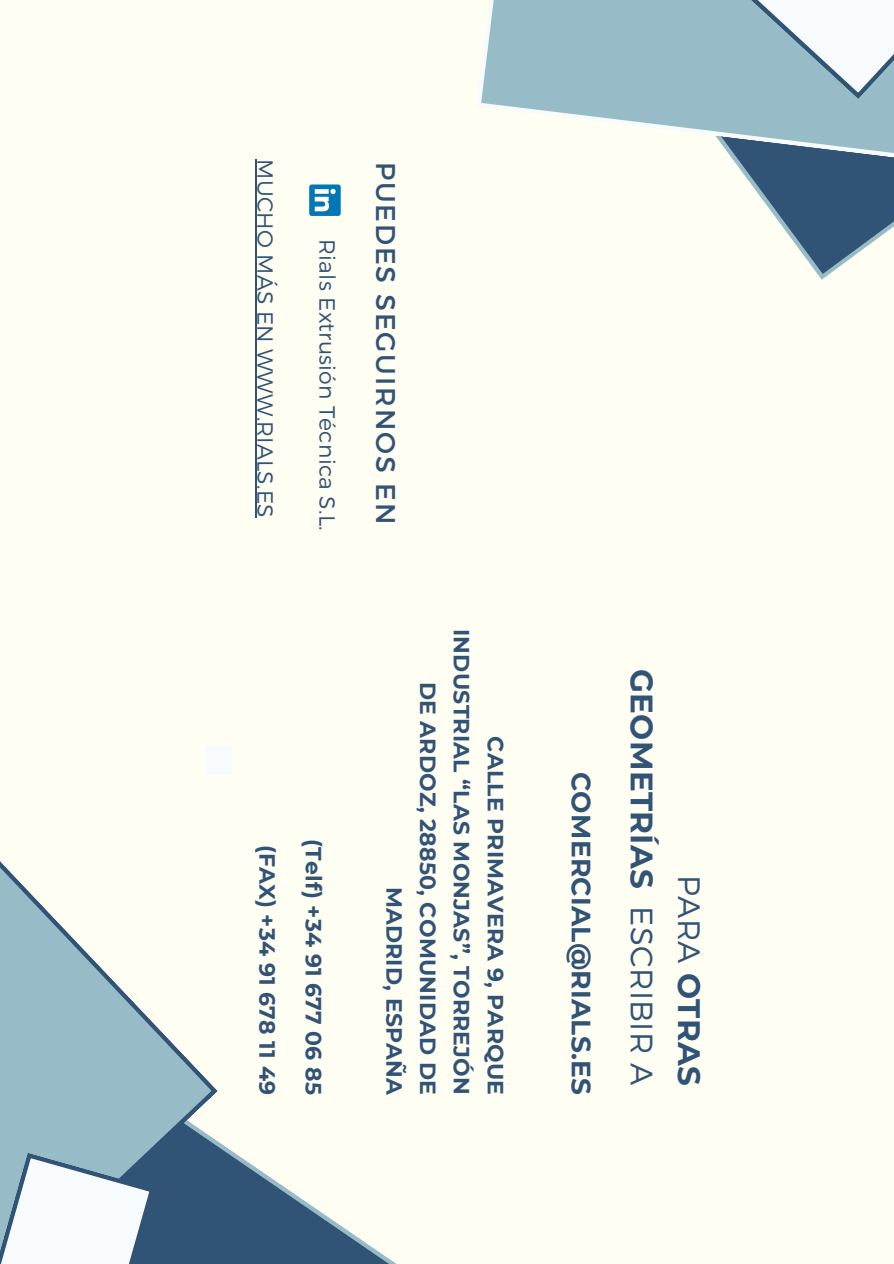
<style>
.page{position:relative;width:894px;height:1264px;background:#fff}
.page>*{position:absolute;margin:0;border:0;box-sizing:border-box;transform-origin:0 0}
.t1{font:700 30.9px/47.2px "Montserrat";letter-spacing:.01em;color:#315375;text-align:right}
.t2{font:27px "Montserrat";letter-spacing:.07em;color:#315375}
.t3{font:700 26.4px "Montserrat";letter-spacing:.01em;color:#315375}
.t4{font:700 21.9px/33.8px "Montserrat";letter-spacing:.01em;color:#315375;text-align:right}
.t5{font:300 21.9px "Montserrat";letter-spacing:.01em;color:#315375}
.s1{font-weight:300}
</style>
<div class="page">
<div style="left:0;top:0;width:893px;height:1263px;background:#fffef3"></div>
<svg style="left:735px;top:163px;width:158px;height:117px"></svg>
<svg style="left:481px;top:0;width:412px;height:163px"></svg>
<svg style="left:218px;top:1142px;width:177px;height:121px"></svg>
<svg style="left:0;top:861px;width:218px;height:402px"></svg>
<svg style="left:0;top:1152px;width:154px;height:111px"></svg>
<div style="left:205px;top:746px;width:26px;height:29px;background:#f8fbfd"></div>
<svg style="left:309px;top:184px;width:31px;height:32px"></svg>
<hr style="left:255px;top:159px;width:1px;height:359px;background:#315375">
<svg style="left:729px;top:0;width:164px;height:99px"></svg>
<p class="t5" style="left:279px;top:159px;width:360px;rotate:90deg">MUCHO MÁS EN WWW.RIALS.ES</p>
<p class="t5" style="left:341px;top:239px;width:293px;rotate:90deg">Rials Extrusión Técnica S.L.</p>
<p class="t2" style="left:403px;top:162px;width:364px;rotate:90deg">PUEDES SEGUIRNOS EN</p>
<p class="t4" style="left:336px;top:839px;width:257px;line-height:46.2px;text-align:left;rotate:90deg">(Telf) +34 91 677 06 85 (FAX) +34 91 678 11 49</p>
<p class="t4" style="left:512px;top:629px;width:467px;rotate:90deg">CALLE PRIMAVERA 9, PARQUE<br>INDUSTRIAL “LAS MONJAS”, TORREJÓN<br>DE ARDOZ, 28850, COMUNIDAD DE<br>MADRID, ESPAÑA</p>
<p class="t3" style="left:597px;top:771px;width:324px;rotate:90deg">COMERCIAL@RIALS.ES</p>
<h1 class="t1" style="left:712px;top:669px;width:418px;rotate:90deg"><span class="s1">PARA</span> OTRAS<br>GEOMETRÍAS <span class="s1">ESCRIBIR A</span></h1>
</div>
